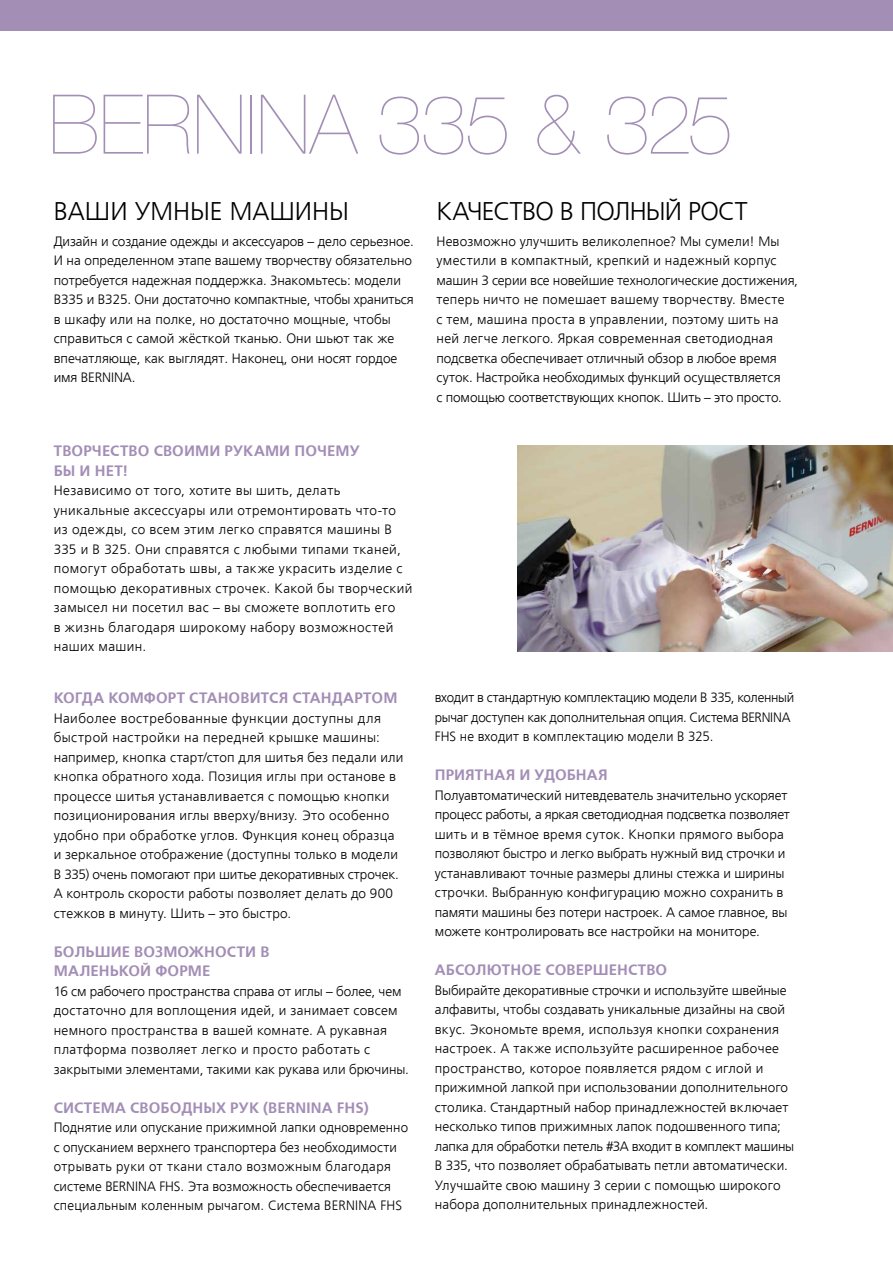
<style>
.page{position:relative;width:893px;height:1263px;background:#fff}
.page>*{position:absolute;margin:0;border:0;box-sizing:border-box;transform-origin:0 0}
.t1{font:200 82.5px "Helvetica Neue LT Std";letter-spacing:-.01em;color:#a38eb6}
.t2{font:300 25.5px "Frutiger LTCYR";letter-spacing:-.035em;color:#000}
.t3{font:300 25.5px "Frutiger LTCYR";letter-spacing:-.015em;color:#000}
.t4{font:700 15px/19.5px "Frutiger LTCYR";letter-spacing:.005em;color:#a38eb6}
.t5{font:300 13.5px/19.5px "Frutiger LTCYR";letter-spacing:.01em;color:#000}
.t6{font:300 13.5px/19.5px "Frutiger LTCYR";letter-spacing:.035em;color:#000}
.t7{font:300 13.5px/19.5px "Frutiger LTCYR";letter-spacing:-.015em;color:#000}
</style>
<div class="page">
<div style="left:0;top:0;width:893px;height:31px;background:#a38eb6"></div>
<img style="left:517px;top:445px;width:376px;height:207px">
<h1 class="t1" style="left:49px;top:77px;width:686px">BERNINA 335 &amp; 325</h1>
<h2 class="t3" style="left:54px;top:198px;width:297px">ВАШИ УМНЫЕ МАШИНЫ</h2>
<p class="t5" style="left:54px;top:232px;width:362px">Дизайн и создание одежды и аксессуаров – дело серьезное.<br>И на определенном этапе вашему творчеству обязательно потребуется надежная поддержка. Знакомьтесь: модели B335 и B325. Они достаточно компактные, чтобы храниться в шкафу или на полке, но достаточно мощные, чтобы справиться с самой жёсткой тканью. Они шьют так же впечатляюще, как выглядят. Наконец, они носят гордое имя BERNINA.</p>
<p class="t4" style="left:54px;top:441px;width:308px">ТВОРЧЕСТВО СВОИМИ РУКАМИ ПОЧЕМУ<br>БЫ И НЕТ!</p>
<p class="t6" style="left:54px;top:481px;width:360px">Независимо от того, хотите вы шить, делать уникальные аксессуары или отремонтировать что-то из одежды, со всем этим легко справятся машины B 335 и B 325. Они справятся с любыми типами тканей, помогут обработать швы, а также украсить изделие с помощью декоративных строчек. Какой бы творческий замысел ни посетил вас – вы сможете воплотить его<br>в жизнь благодаря широкому набору возможностей наших машин.</p>
<p class="t4" style="left:54px;top:689px;width:345px">КОГДА КОМФОРТ СТАНОВИТСЯ СТАНДАРТОМ</p>
<p class="t5" style="left:54px;top:709px;width:351px">Наиболее востребованные функции доступны для быстрой настройки на передней крышке машины: например, кнопка старт/стоп для шитья без педали или кнопка обратного хода. Позиция иглы при останове в процессе шитья устанавливается с помощью кнопки позиционирования иглы вверху/внизу. Это особенно удобно при обработке углов. Функция конец образца и зеркальное отображение (доступны только в модели B 335) очень помогают при шитье декоративных строчек.<br>А контроль скорости работы позволяет делать до 900 стежков в минуту. Шить – это быстро.</p>
<p class="t4" style="left:54px;top:942px;width:217px">БОЛЬШИЕ ВОЗМОЖНОСТИ В<br>МАЛЕНЬКОЙ ФОРМЕ</p>
<p class="t5" style="left:54px;top:982px;width:357px">16 см рабочего пространства справа от иглы – более, чем достаточно для воплощения идей, и занимает совсем немного пространства в вашей комнате. А рукавная платформа позволяет легко и просто работать с закрытыми элементами, такими как рукава или брючины.</p>
<p class="t4" style="left:54px;top:1098px;width:316px">СИСТЕМА СВОБОДНЫХ РУК (BERNINA FHS)</p>
<p class="t5" style="left:54px;top:1118px;width:356px">Поднятие или опускание прижимной лапки одновременно с опусканием верхнего транспортера без необходимости отрывать руки от ткани стало возможным благодаря системе BERNINA FHS. Эта возможность обеспечивается специальным коленным рычагом. Система BERNINA FHS</p>
<h2 class="t2" style="left:436px;top:198px;width:312px">КАЧЕСТВО В ПОЛНЫЙ РОСТ</h2>
<p class="t5" style="left:436px;top:232px;width:363px">Невозможно улучшить великолепное? Мы сумели! Мы уместили в компактный, крепкий и надежный корпус машин 3 серии все новейшие технологические достижения, теперь ничто не помешает вашему творчеству. Вместе<br>с тем, машина проста в управлении, поэтому шить на ней легче легкого. Яркая современная светодиодная подсветка обеспечивает отличный обзор в любое время суток. Настройка необходимых функций осуществляется<br>с помощью соответствующих кнопок. Шить – это просто.</p>
<p class="t7" style="left:435px;top:688px;width:361px">входит в стандартную комплектацию модели B 335, коленный рычаг доступен как дополнительная опция. Система BERNINA<br>FHS не входит в комплектацию модели B 325.</p>
<p class="t4" style="left:435px;top:765px;width:174px">ПРИЯТНАЯ И УДОБНАЯ</p>
<p class="t5" style="left:435px;top:786px;width:357px">Полуавтоматический нитевдеватель значительно ускоряет процесс работы, а яркая светодиодная подсветка позволяет шить и в тёмное время суток. Кнопки прямого выбора позволяют быстро и легко выбрать нужный вид строчки и устанавливают точные размеры длины стежка и ширины строчки. Выбранную конфигурацию можно сохранить в памяти машины без потери настроек. А самое главное, вы можете контролировать все настройки на мониторе.</p>
<p class="t4" style="left:435px;top:960px;width:234px">АБСОЛЮТНОЕ СОВЕРШЕНСТВО</p>
<p class="t5" style="left:435px;top:981px;width:361px">Выбирайте декоративные строчки и используйте швейные алфавиты, чтобы создавать уникальные дизайны на свой вкус. Экономьте время, используя кнопки сохранения настроек. А также используйте расширенное рабочее пространство, которое появляется рядом с иглой и прижимной лапкой при использовании дополнительного столика. Стандартный набор принадлежностей включает несколько типов прижимных лапок подошвенного типа; лапка для обработки петель #3A входит в комплект машины B 335, что позволяет обрабатывать петли автоматически.<br>Улучшайте свою машину 3 серии с помощью широкого набора дополнительных принадлежностей.</p>
</div>
